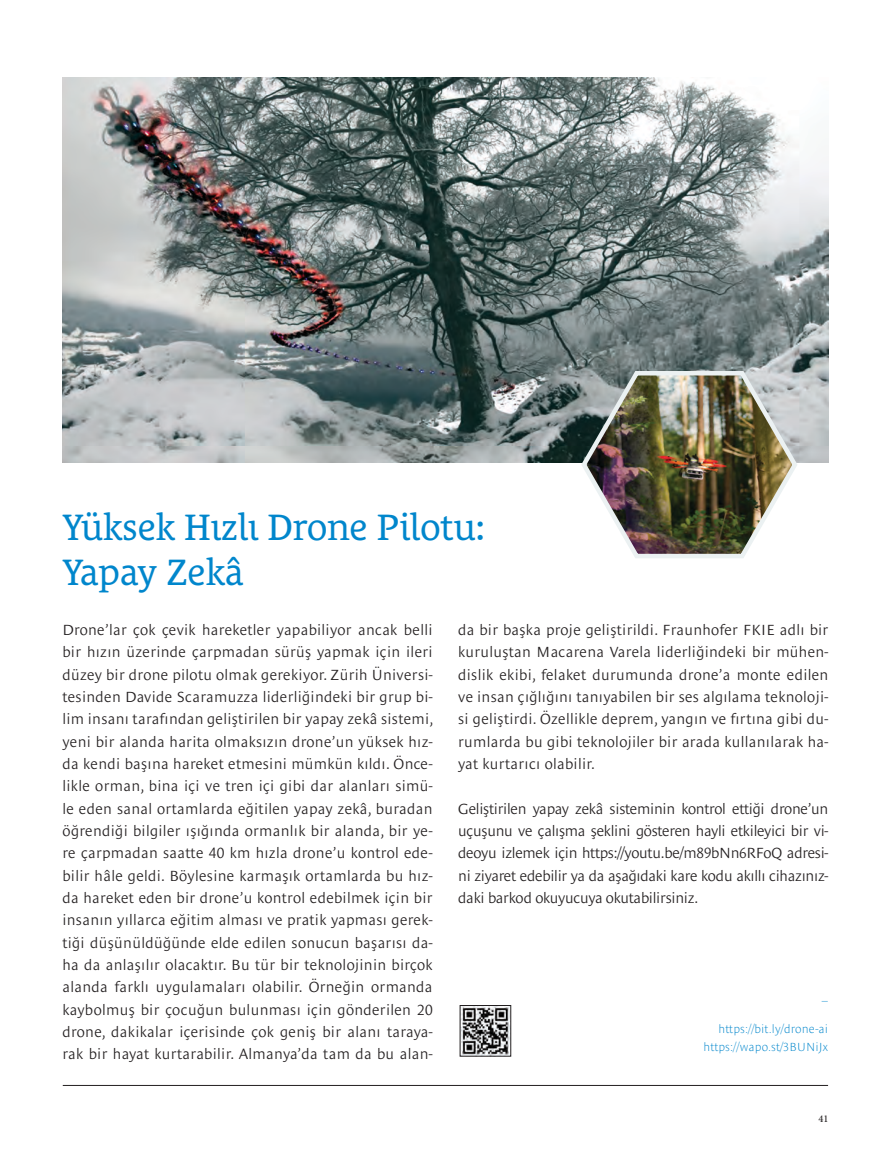
<style>
.page{position:relative;width:890px;height:1168px;background:#fff}
.page>*{position:absolute;margin:0;border:0;box-sizing:border-box;transform-origin:0 0}
.t1{font:37.5px/45px "Le Monde Courrier Pro";letter-spacing:-.01em;color:#0086cc}
.t2{font:300 15px/22.4px "Le Monde Sans Pro";letter-spacing:.02em;color:#231f20;text-align:justify}
.t3{font:300 expanded 12px/18px "Le Monde Sans Pro";letter-spacing:.01em;color:#0086cc;text-align:right}
.t4{font:500 10.35px "Minion Pro";color:#231f20}
</style>
<div class="page">
<hr style="left:63px;top:1084px;width:764px;height:1px;background:#231f20">
<hr style="left:62px;top:109px;width:766px;height:1px;background:#231f20">
<img style="left:462px;top:1006px;width:47px;height:47px">
<div style="left:460px;top:1004px;width:51px;height:51px;border:1px solid #231f20"></div>
<img style="left:62px;top:78px;width:765px;height:384px">
<img style="left:578px;top:367px;width:221px;height:191px">
<h1 class="t1" style="left:62px;top:500px;width:424px">Yüksek Hızlı Drone Pilotu:<br>Yapay Zekâ</h1>
<p class="t2" style="left:62px;top:616px;width:372px">Drone’lar çok çevik hareketler yapabiliyor ancak belli bir hızın üzerinde çarpmadan sürüş yapmak için ileri düzey bir drone pilotu olmak gerekiyor. Zürih Üniversi&shy;tesinden Davide Scaramuzza liderliğindeki bir grup bi&shy;lim insanı tarafından geliştirilen bir yapay zekâ sistemi, yeni bir alanda harita olmaksızın drone’un yüksek hız&shy;da kendi başına hareket etmesini mümkün kıldı. Önce&shy;likle orman, bina içi ve tren içi gibi dar alanları simü&shy;le eden sanal ortamlarda eğitilen yapay zekâ, buradan öğrendiği bilgiler ışığında ormanlık bir alanda, bir ye&shy;re çarpmadan saatte 40 km hızla drone’u kontrol ede&shy;bilir hâle geldi. Böylesine karmaşık ortamlarda bu hız&shy;da hareket eden bir drone’u kontrol edebilmek için bir insanın yıllarca eğitim alması ve pratik yapması gerek&shy;tiği düşünüldüğünde elde edilen sonucun başarısı da&shy;ha da anlaşılır olacaktır. Bu tür bir teknolojinin birçok alanda farklı uygulamaları olabilir. Örneğin ormanda kaybolmuş bir çocuğun bulunması için gönderilen 20 drone, dakikalar içerisinde çok geniş bir alanı taraya&shy;rak bir hayat kurtarabilir. Almanya’da tam da bu alan-</p>
<p class="t2" style="left:458px;top:616px;width:371px">da bir başka proje geliştirildi. Fraunhofer FKIE adlı bir kuruluştan Macarena Varela liderliğindeki bir mühen&shy;dislik ekibi, felaket durumunda drone’a monte edilen ve insan çığlığını tanıyabilen bir ses algılama teknoloji&shy;si geliştirdi. Özellikle deprem, yangın ve fırtına gibi du&shy;rumlarda bu gibi teknolojiler bir arada kullanılarak ha&shy;yat kurtarıcı olabilir.</p>
<p class="t2" style="left:458px;top:795px;width:371px">Geliştirilen yapay zekâ sisteminin kontrol ettiği drone’un uçuşunu ve çalışma şeklini gösteren hayli etkileyici bir vi&shy;deoyu izlemek için https://youtu.be/m89bNn6RFoQ adresi&shy;ni ziyaret edebilir ya da aşağıdaki kare kodu akıllı cihazınız&shy;daki barkod okuyucuya okutabilirsiniz.</p>
<p class="t3" style="left:703px;top:1018px;width:126px">https://bit.ly/drone-ai https://wapo.st/3BUNiJx</p>
<p class="t4" style="left:818px;top:1111px;width:11px">41</p>
</div>
